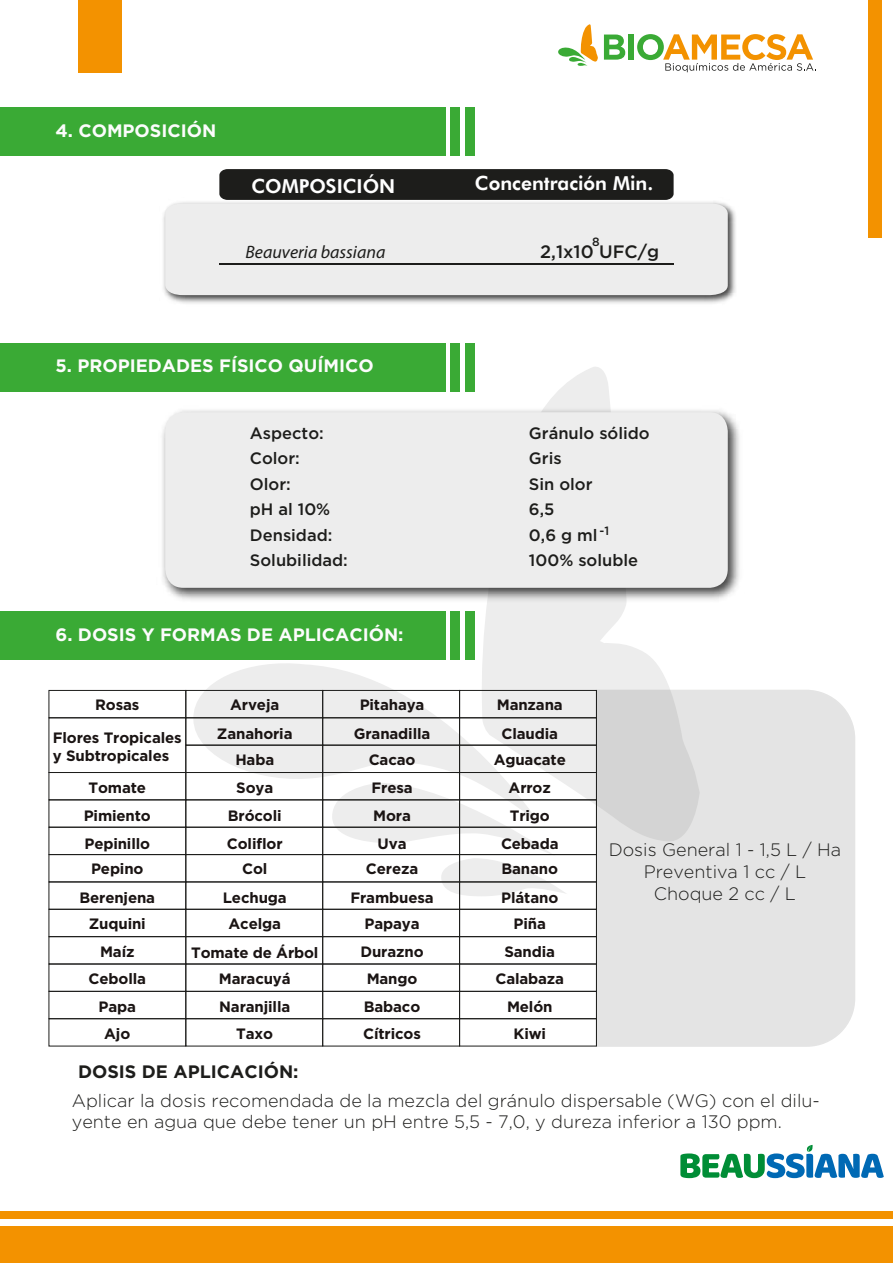
<style>
.page{position:relative;width:893px;height:1263px;background:#fff}
.page>*{position:absolute;margin:0;border:0;box-sizing:border-box;transform-origin:0 0}
.t1{font:700 19.2px "Futura BT";color:#fff}
.t2{font:300 18px/21.6px "Gotham";color:#1d1d1b}
.t3{font:700 18px "Gotham";color:#fcfcfc}
.t4{font:700 18px "Gotham";color:#1d1d1b}
.t5{font:italic 18px "Myriad Pro";color:#1d1d1b}
.t6{font:500 18px "Gotham";color:#1d1d1b}
.t7{font:500 16.5px "Gotham";color:#1d1d1b}
.t8{font:700 15px/28px "Gotham";letter-spacing:-.01em;color:#1a1413;text-align:center}
.t9{font:500 12px "Gotham";color:#1d1d1b}
</style>
<div class="page">
<svg style="left:483px;top:367px;width:188px;height:437px;fill:#ededed"></svg>
<svg style="left:192px;top:658px;width:347px;height:125px;fill:#ededed"></svg>
<svg style="left:332px;top:783px;width:235px;height:113px"></svg>
<div style="left:0;top:611px;width:445px;height:49px;background:#3aaa35"></div>
<div style="left:450px;top:611px;width:10px;height:49px;background:#3aaa35"></div>
<div style="left:465px;top:611px;width:10px;height:49px;background:#3aaa35"></div>
<div style="left:0;top:343px;width:445px;height:49px;background:#3aaa35"></div>
<div style="left:450px;top:343px;width:10px;height:49px;background:#3aaa35"></div>
<div style="left:465px;top:343px;width:10px;height:49px;background:#3aaa35"></div>
<div style="left:0;top:107px;width:445px;height:49px;background:#3aaa35"></div>
<div style="left:450px;top:107px;width:10px;height:49px;background:#3aaa35"></div>
<div style="left:465px;top:107px;width:10px;height:49px;background:#3aaa35"></div>
<div style="left:868px;top:0;width:14px;height:238px;background:#f39200"></div>
<svg style="left:604px;top:35px;width:21px;height:25px"></svg>
<div style="left:628px;top:35px;width:6px;height:25px;background:#3aaa35"></div>
<svg style="left:637px;top:34px;width:179px;height:38px"></svg>
<svg style="left:558px;top:24px;width:40px;height:42px"></svg>
<img style="left:162px;top:403px;width:578px;height:202px">
<div style="left:165px;top:412px;width:563px;height:176px;background:#ededed;border-radius:19px"></div>
<div style="left:0;top:1212px;width:893px;height:7px;background:#f39200"></div>
<div style="left:0;top:1226px;width:893px;height:36px;background:#f39200"></div>
<div style="left:78px;top:0;width:44px;height:72px;background:#f39200"></div>
<img style="left:163px;top:201px;width:573px;height:103px">
<div style="left:165px;top:203px;width:563px;height:92px;background:#ededed"></div>
<svg style="left:219px;top:169px;width:455px;height:31px;background:#1f1f1d"></svg>
<hr style="left:219px;top:264px;width:455px;height:1px;background:#1d1d1b">
<svg style="left:680px;top:1145px;width:204px;height:33px"></svg>
<div style="left:49px;top:690px;width:137px;height:28px;border:1px solid #1d1d1b"></div>
<div style="left:185px;top:690px;width:138px;height:28px;border:1px solid #1d1d1b"></div>
<div style="left:322px;top:690px;width:138px;height:28px;border:1px solid #1d1d1b"></div>
<div style="left:459px;top:690px;width:138px;height:28px;border:1px solid #1d1d1b"></div>
<div style="left:49px;top:717px;width:137px;height:56px;border:1px solid #1d1d1b"></div>
<div style="left:185px;top:717px;width:138px;height:28px;border:1px solid #1d1d1b"></div>
<div style="left:322px;top:717px;width:138px;height:28px;border:1px solid #1d1d1b"></div>
<div style="left:459px;top:717px;width:138px;height:28px;border:1px solid #1d1d1b"></div>
<div style="left:185px;top:745px;width:138px;height:28px;border:1px solid #1d1d1b"></div>
<div style="left:322px;top:745px;width:138px;height:28px;border:1px solid #1d1d1b"></div>
<div style="left:459px;top:745px;width:138px;height:28px;border:1px solid #1d1d1b"></div>
<div style="left:49px;top:772px;width:137px;height:28px;border:1px solid #1d1d1b"></div>
<div style="left:185px;top:772px;width:138px;height:28px;border:1px solid #1d1d1b"></div>
<div style="left:322px;top:772px;width:138px;height:28px;border:1px solid #1d1d1b"></div>
<div style="left:459px;top:772px;width:138px;height:28px;border:1px solid #1d1d1b"></div>
<div style="left:49px;top:799px;width:137px;height:28px;border:1px solid #1d1d1b"></div>
<div style="left:185px;top:799px;width:138px;height:28px;border:1px solid #1d1d1b"></div>
<div style="left:322px;top:799px;width:138px;height:28px;border:1px solid #1d1d1b"></div>
<div style="left:459px;top:799px;width:138px;height:28px;border:1px solid #1d1d1b"></div>
<div style="left:49px;top:827px;width:137px;height:28px;border:1px solid #1d1d1b"></div>
<div style="left:185px;top:827px;width:138px;height:28px;border:1px solid #1d1d1b"></div>
<div style="left:322px;top:827px;width:138px;height:28px;border:1px solid #1d1d1b"></div>
<div style="left:459px;top:827px;width:138px;height:28px;border:1px solid #1d1d1b"></div>
<div style="left:49px;top:854px;width:137px;height:28px;border:1px solid #1d1d1b"></div>
<div style="left:185px;top:854px;width:138px;height:28px;border:1px solid #1d1d1b"></div>
<div style="left:322px;top:854px;width:138px;height:28px;border:1px solid #1d1d1b"></div>
<div style="left:459px;top:854px;width:138px;height:28px;border:1px solid #1d1d1b"></div>
<div style="left:49px;top:881px;width:137px;height:29px;border:1px solid #1d1d1b"></div>
<div style="left:185px;top:881px;width:138px;height:29px;border:1px solid #1d1d1b"></div>
<div style="left:322px;top:881px;width:138px;height:29px;border:1px solid #1d1d1b"></div>
<div style="left:459px;top:881px;width:138px;height:29px;border:1px solid #1d1d1b"></div>
<div style="left:49px;top:909px;width:137px;height:28px;border:1px solid #1d1d1b"></div>
<div style="left:185px;top:909px;width:138px;height:28px;border:1px solid #1d1d1b"></div>
<div style="left:322px;top:909px;width:138px;height:28px;border:1px solid #1d1d1b"></div>
<div style="left:459px;top:909px;width:138px;height:28px;border:1px solid #1d1d1b"></div>
<div style="left:49px;top:936px;width:137px;height:28px;border:1px solid #1d1d1b"></div>
<div style="left:185px;top:936px;width:138px;height:28px;border:1px solid #1d1d1b"></div>
<div style="left:322px;top:936px;width:138px;height:28px;border:1px solid #1d1d1b"></div>
<div style="left:459px;top:936px;width:138px;height:28px;border:1px solid #1d1d1b"></div>
<div style="left:49px;top:964px;width:137px;height:28px;border:1px solid #1d1d1b"></div>
<div style="left:185px;top:964px;width:138px;height:28px;border:1px solid #1d1d1b"></div>
<div style="left:322px;top:964px;width:138px;height:28px;border:1px solid #1d1d1b"></div>
<div style="left:459px;top:964px;width:138px;height:28px;border:1px solid #1d1d1b"></div>
<div style="left:49px;top:991px;width:137px;height:28px;border:1px solid #1d1d1b"></div>
<div style="left:185px;top:991px;width:138px;height:28px;border:1px solid #1d1d1b"></div>
<div style="left:322px;top:991px;width:138px;height:28px;border:1px solid #1d1d1b"></div>
<div style="left:459px;top:991px;width:138px;height:28px;border:1px solid #1d1d1b"></div>
<div style="left:49px;top:1018px;width:137px;height:28px;border:1px solid #1d1d1b"></div>
<div style="left:185px;top:1018px;width:138px;height:28px;border:1px solid #1d1d1b"></div>
<div style="left:322px;top:1018px;width:138px;height:28px;border:1px solid #1d1d1b"></div>
<div style="left:459px;top:1018px;width:138px;height:28px;border:1px solid #1d1d1b"></div>
<svg style="left:596px;top:690px;width:259px;height:357px;background:#e1e1e1"></svg>
<p class="t3" style="left:55px;top:119px;width:162px">4. COMPOSICIÓN</p>
<p class="t1" style="left:251px;top:174px;width:145px">COMPOSICIÓN</p>
<p class="t1" style="left:475px;top:171px;width:180px">Concentración Min.</p>
<p class="t9" style="left:592px;top:234px;width:9px">8</p>
<p class="t5" style="left:246px;top:241px;width:141px">Beauveria bassiana</p>
<p class="t6" style="left:540px;top:240px;width:121px">2,1x10 UFC/g</p>
<p class="t3" style="left:55px;top:354px;width:320px">5. PROPIEDADES FÍSICO QUÍMICO</p>
<p class="t7" style="left:250px;top:422px;width:75px">Aspecto:</p>
<p class="t7" style="left:529px;top:422px;width:122px">Gránulo sólido</p>
<p class="t7" style="left:250px;top:448px;width:51px">Color:</p>
<p class="t7" style="left:529px;top:448px;width:34px">Gris</p>
<p class="t7" style="left:250px;top:473px;width:43px">Olor:</p>
<p class="t7" style="left:529px;top:473px;width:65px">Sin olor</p>
<p class="t7" style="left:250px;top:499px;width:82px">pH al 10%</p>
<p class="t7" style="left:529px;top:499px;width:27px">6,5</p>
<p class="t7" style="left:250px;top:524px;width:84px">Densidad:</p>
<p class="t7" style="left:529px;top:524px;width:82px">0,6 g ml <sup>-1</sup></p>
<p class="t7" style="left:250px;top:550px;width:99px">Solubilidad:</p>
<p class="t7" style="left:529px;top:550px;width:111px">100% soluble</p>
<p class="t3" style="left:55px;top:623px;width:350px">6. DOSIS Y FORMAS DE APLICACIÓN:</p>
<p class="t8" style="left:53px;top:688px;width:130px;line-height:32.7px">Rosas<br>Flores Tropicales</p>
<p class="t8" style="left:89px;top:739px;width:82px;line-height:32.2px;text-align:left;text-indent:-36px">y Subtropicales<br>Tomate</p>
<p class="t8" style="left:84px;top:801px;width:69px;line-height:28.8px;text-align:left">Pimiento<br>Pepinillo</p>
<p class="t8" style="left:79px;top:855px;width:77px">Pepino<br>Berenjena</p>
<p class="t8" style="left:89px;top:910px;width:59px">Zuquini<br>Maíz</p>
<p class="t8" style="left:89px;top:964px;width:59px">Cebolla<br>Papa</p>
<p class="t8" style="left:104px;top:1019px;width:28px">Ajo</p>
<p class="t8" style="left:217px;top:690px;width:77px;line-height:28.7px">Arveja<br>Zanahoria</p>
<p class="t8" style="left:227px;top:746px;width:57px">Haba<br>Soya<br>Brócoli<br>Coliflor</p>
<p class="t8" style="left:223px;top:855px;width:65px">Col<br>Lechuga</p>
<p class="t8" style="left:191px;top:909px;width:129px;line-height:28.5px">Acelga<br>Tomate de Árbol</p>
<p class="t8" style="left:219px;top:964px;width:73px;text-align:left">Maracuyá<br>Naranjilla</p>
<p class="t8" style="left:236px;top:1019px;width:38px">Taxo</p>
<p class="t4" style="left:78px;top:1060px;width:222px">DOSIS DE APLICACIÓN:</p>
<p class="t8" style="left:354px;top:690px;width:78px;line-height:28.7px">Pitahaya<br>Granadilla</p>
<p class="t8" style="left:369px;top:746px;width:48px">Cacao<br>Fresa<br>Mora<br>Uva</p>
<p class="t8" style="left:350px;top:855px;width:85px">Cereza<br>Frambuesa</p>
<p class="t8" style="left:360px;top:910px;width:65px;text-align:left">Papaya<br>Durazno</p>
<p class="t8" style="left:364px;top:964px;width:58px;text-align:left">Mango<br>Babaco</p>
<p class="t8" style="left:363px;top:1019px;width:59px">Cítricos</p>
<p class="t8" style="left:497px;top:690px;width:67px;line-height:28.7px">Manzana<br>Claudia</p>
<p class="t8" style="left:494px;top:746px;width:74px">Aguacate<br>Arroz<br>Trigo<br>Cebada</p>
<p class="t8" style="left:501px;top:855px;width:59px;text-align:left">Banano<br>Plátano</p>
<p class="t8" style="left:504px;top:910px;width:52px">Piña<br>Sandia</p>
<p class="t8" style="left:495px;top:964px;width:70px">Calabaza<br>Melón</p>
<p class="t8" style="left:513px;top:1019px;width:34px">Kiwi</p>
<p class="t2" style="left:609px;top:839px;width:234px;text-align:center">Dosis General 1 - 1,5 L / Ha<br>Preventiva 1 cc / L<br>Choque 2 cc / L</p>
<p class="t2" style="left:72px;top:1089px;width:750px">Aplicar la dosis recomendada de la mezcla del gránulo dispersable (WG) con el dilu&shy;yente en agua que debe tener un pH entre 5,5 - 7,0, y dureza inferior a 130 ppm.</p>
</div>
